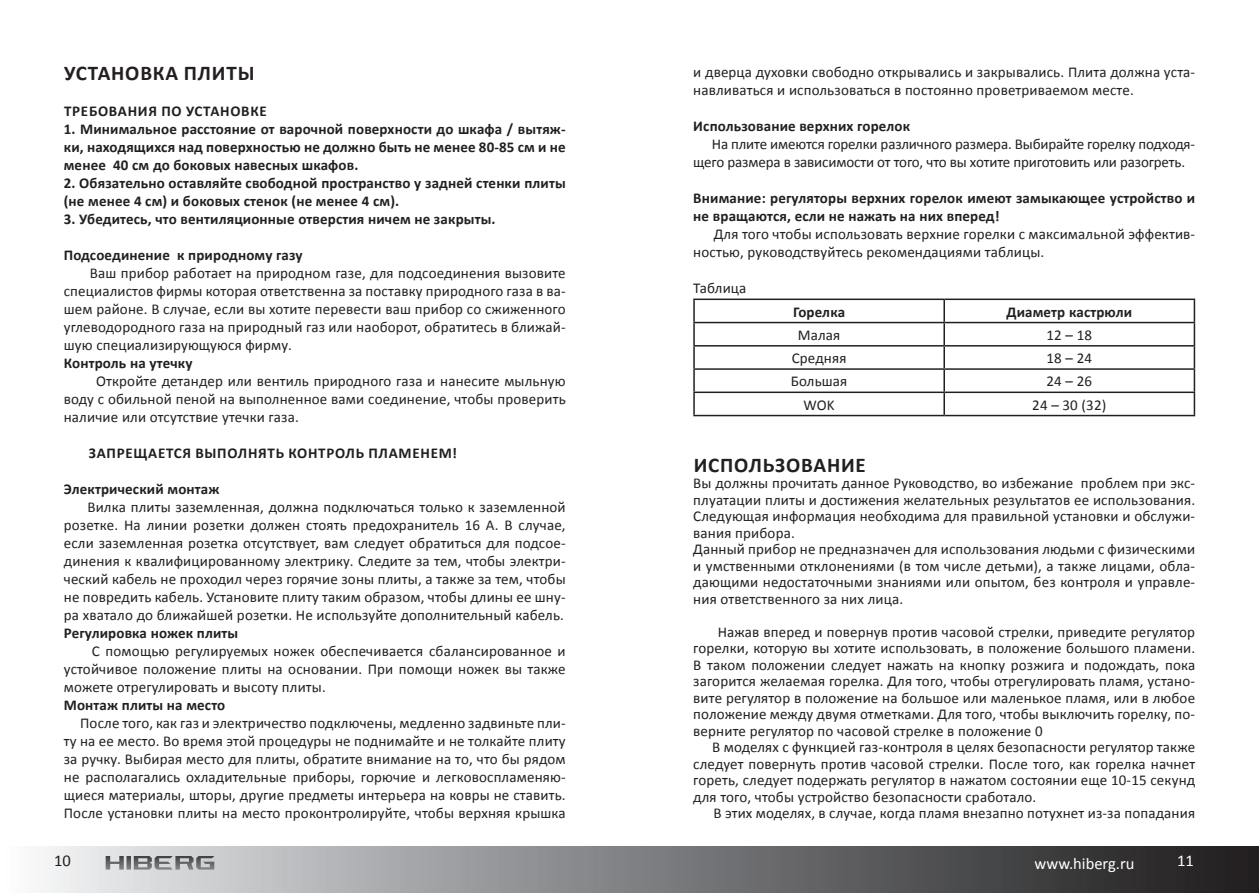
<style>
.page{position:relative;width:1259px;height:893px;background:#fff}
.page>*{position:absolute;margin:0;border:0;box-sizing:border-box;transform-origin:0 0}
.t1{font:700 21px "Calibri";letter-spacing:.04em;color:#231f20}
.t2{font:16.5px "Calibri";color:#fff}
.t3{font:16.5px "Calibri";color:#231f20}
.t4{font:15px/18px "Calibri";letter-spacing:.01em;color:#231f20;text-align:justify}
.t5{font:700 15px/18px "Calibri";letter-spacing:.01em;color:#231f20}
.t6{font:15px/18px "Calibri";letter-spacing:-.01em;color:#231f20}
.t7{font:700 15px "Calibri";letter-spacing:.05em;color:#231f20}
</style>
<div class="page">
<div style="left:0;top:846px;width:1259px;height:47px;background:linear-gradient(to right,#f1f3f6,#171618)"></div>
<svg style="left:106px;top:856px;width:18px;height:14px"></svg>
<svg style="left:126px;top:856px;width:5px;height:14px"></svg>
<svg style="left:134px;top:856px;width:80px;height:14px"></svg>
<hr style="left:693px;top:299px;width:251px;height:1px;background:#231f20">
<hr style="left:693px;top:300px;width:2px;height:22px;background:#231f20">
<hr style="left:944px;top:299px;width:251px;height:1px;background:#231f20">
<hr style="left:943px;top:300px;width:2px;height:22px;background:#231f20">
<hr style="left:1193px;top:300px;width:2px;height:22px;background:#231f20">
<hr style="left:693px;top:322px;width:251px;height:1px;background:#231f20">
<hr style="left:693px;top:323px;width:2px;height:22px;background:#231f20">
<hr style="left:944px;top:322px;width:251px;height:1px;background:#231f20">
<hr style="left:943px;top:323px;width:2px;height:22px;background:#231f20">
<hr style="left:1193px;top:323px;width:2px;height:22px;background:#231f20">
<hr style="left:693px;top:345px;width:251px;height:2px;background:#231f20">
<hr style="left:693px;top:347px;width:2px;height:21px;background:#231f20">
<hr style="left:944px;top:345px;width:251px;height:2px;background:#231f20">
<hr style="left:943px;top:347px;width:2px;height:21px;background:#231f20">
<hr style="left:1193px;top:347px;width:2px;height:21px;background:#231f20">
<hr style="left:693px;top:368px;width:251px;height:2px;background:#231f20">
<hr style="left:693px;top:370px;width:2px;height:22px;background:#231f20">
<hr style="left:944px;top:368px;width:251px;height:2px;background:#231f20">
<hr style="left:943px;top:370px;width:2px;height:22px;background:#231f20">
<hr style="left:1193px;top:370px;width:2px;height:22px;background:#231f20">
<hr style="left:693px;top:392px;width:251px;height:1px;background:#231f20">
<hr style="left:693px;top:393px;width:2px;height:22px;background:#231f20">
<hr style="left:944px;top:392px;width:251px;height:1px;background:#231f20">
<hr style="left:943px;top:393px;width:2px;height:22px;background:#231f20">
<hr style="left:1193px;top:393px;width:2px;height:22px;background:#231f20">
<hr style="left:693px;top:415px;width:251px;height:1px;background:#231f20">
<hr style="left:944px;top:415px;width:251px;height:1px;background:#231f20">
<h1 class="t1" style="left:64px;top:60px;width:192px">Установка плиты</h1>
<p class="t7" style="left:64px;top:101px;width:204px">Требования по установке</p>
<p class="t5" style="left:64px;top:120px;width:503px;text-align:justify">1. Минимальное расстояние от варочной поверхности до шкафа / вытяж&shy;ки, находящихся над поверхностью не должно быть не менее 80-85 см и не менее 40 см до боковых навесных шкафов.</p>
<p class="t5" style="left:64px;top:174px;width:503px">2. Обязательно оставляйте свободной пространство у задней стенки плиты (не менее 4 см) и боковых стенок (не менее 4 см).</p>
<p class="t5" style="left:64px;top:210px;width:433px">3. Убедитесь, что вентиляционные отверстия ничем не закрыты.</p>
<p class="t5" style="left:64px;top:246px;width:240px">Подсоединение к природному газу</p>
<p class="t4" style="left:64px;top:264px;width:503px;text-indent:26px">Ваш прибор работает на природном газе, для подсоединения вызовите специалистов фирмы которая ответственна за поставку природного газа в ва&shy;шем районе. В случае, если вы хотите перевести ваш прибор со сжиженного углеводородного газа на природный газ или наоборот, обратитесь в ближай&shy;шую специализирующуюся фирму.</p>
<p class="t5" style="left:64px;top:354px;width:130px">Контроль на утечку</p>
<p class="t4" style="left:64px;top:372px;width:503px;text-indent:32px">Откройте детандер или вентиль природного газа и нанесите мыльную воду с обильной пеной на выполненное вами соединение, чтобы проверить наличие или отсутствие утечки газа.</p>
<p class="t7" style="left:89px;top:443px;width:370px">Запрещается выполнять контроль плам енем!</p>
<p class="t5" style="left:64px;top:480px;width:157px">Электрический монтаж</p>
<p class="t4" style="left:64px;top:498px;width:503px;text-indent:24px">Вилка плиты заземленная, должна подключаться только к заземленной розетке. На линии розетки должен стоять предохранитель 16 А. В случае, если заземленная розетка отсутствует, вам следует обратиться для подсое&shy;динения к квалифицированному электрику. Следите за тем, чтобы электри&shy;ческий кабель не проходил через горячие зоны плиты, а также за тем, чтобы не повредить кабель. Установите плиту таким образом, чтобы длины ее шну&shy;ра хватало до ближайшей розетки. Не используйте дополнительный кабель.</p>
<p class="t5" style="left:64px;top:624px;width:176px">Регулировка ножек плиты</p>
<p class="t4" style="left:64px;top:642px;width:503px;text-indent:28px">С помощью регулируемых ножек обеспечивается сбалансированное и устойчивое положение плиты на основании. При помощи ножек вы также можете отрегулировать и высоту плиты.</p>
<p class="t5" style="left:64px;top:696px;width:163px">Монтаж плиты на место</p>
<p class="t4" style="left:64px;top:714px;width:503px;text-indent:16px">После того, как газ и электричество подключены, медленно задвиньте пли&shy;ту на ее место. Во время этой процедуры не поднимайте и не толкайте плиту за ручку. Выбирая место для плиты, обратите внимание на то, что бы рядом не располагались охладительные приборы, горючие и легковоспламеняю&shy;щиеся материалы, шторы, другие предметы интерьера на ковры не ставить.<br>После установки плиты на место проконтролируйте, чтобы верхняя крышка</p>
<p class="t4" style="left:693px;top:63px;width:503px">и дверца духовки свободно открывались и закрывались. Плита должна уста&shy;навливаться и использоваться в постоянно проветриваемом месте.</p>
<p class="t5" style="left:693px;top:117px;width:218px">Использование верхних горелок</p>
<p class="t6" style="left:693px;top:135px;width:503px;text-indent:19px">На плите имеются горелки различного размера. Выбирайте горелку подходя&shy;щего размера в зависимости от того, что вы хотите приготовить или разогреть.</p>
<p class="t5" style="left:693px;top:189px;width:503px">Внимание: регуляторы верхних горелок имеют замыкающее устройство и не вращаются, если не нажать на них вперед!</p>
<p class="t4" style="left:693px;top:225px;width:503px;text-indent:20px">Для того чтобы использовать верхние горелки с максимальной эффектив&shy;ностью, руководствуйтесь рекомендациями таблицы.</p>
<p class="t4" style="left:693px;top:279px;width:55px">Таблица</p>
<p class="t5" style="left:793px;top:303px;width:53px">Горелка</p>
<p class="t5" style="left:1006px;top:303px;width:127px">Диаметр кастрюли</p>
<p class="t4" style="left:798px;top:326px;width:44px">Малая</p>
<p class="t4" style="left:1046px;top:326px;width:47px">12 – 18</p>
<p class="t4" style="left:792px;top:349px;width:56px">Средняя</p>
<p class="t4" style="left:1046px;top:349px;width:47px">18 – 24</p>
<p class="t4" style="left:791px;top:372px;width:58px">Большая</p>
<p class="t4" style="left:1046px;top:372px;width:47px">24 – 26</p>
<p class="t4" style="left:803px;top:396px;width:33px">WOK</p>
<p class="t4" style="left:1032px;top:396px;width:76px">24 – 30 (32)</p>
<h1 class="t1" style="left:693px;top:451px;width:174px">Использование</h1>
<p class="t4" style="left:693px;top:475px;width:503px;line-height:16.5px;text-align:left">Вы должны прочитать данное Руководство, во избежание проблем при экс&shy;плуатации плиты и достижения желательных результатов ее использования.<br>Следующая информация необходима для правильной установки и обслужи&shy;вания прибора.<br>Данный прибор не предназначен для использования людьми с физическими и умственными отклонениями (в том числе детьми), а также лицами, обла&shy;дающими недостаточными знаниями или опытом, без контроля и управле&shy;ния ответственного за них лица.</p>
<p class="t4" style="left:693px;top:623px;width:503px;line-height:16.5px;text-indent:24px">Нажав вперед и повернув против часовой стрелки, приведите регулятор горелки, которую вы хотите использовать, в положение большого пламени.<br>В таком положении следует нажать на кнопку розжига и подождать, пока загорится желаемая горелка. Для того, чтобы отрегулировать пламя, устано&shy;вите регулятор в положение на большое или маленькое пламя, или в любое положение между двумя отметками. Для того, чтобы выключить горелку, по&shy;верните регулятор по часовой стрелке в положение 0</p>
<p class="t4" style="left:693px;top:739px;width:503px;line-height:16.5px;text-indent:19px">В моделях с функцией газ-контроля в целях безопасности регулятор также следует повернуть против часовой стрелки. После того, как горелка начнет гореть, следует подержать регулятор в нажатом состоянии еще 10-15 секунд для того, чтобы устройство безопасности сработало.</p>
<p class="t4" style="left:713px;top:804px;width:483px">В этих моделях, в случае, когда пламя внезапно потухнет из-за попадания</p>
<p class="t3" style="left:54px;top:850px;width:18px">10</p>
<p class="t2" style="left:1034px;top:853px;width:101px">www.hiberg.ru</p>
<p class="t2" style="left:1177px;top:850px;width:18px">11</p>
</div>
